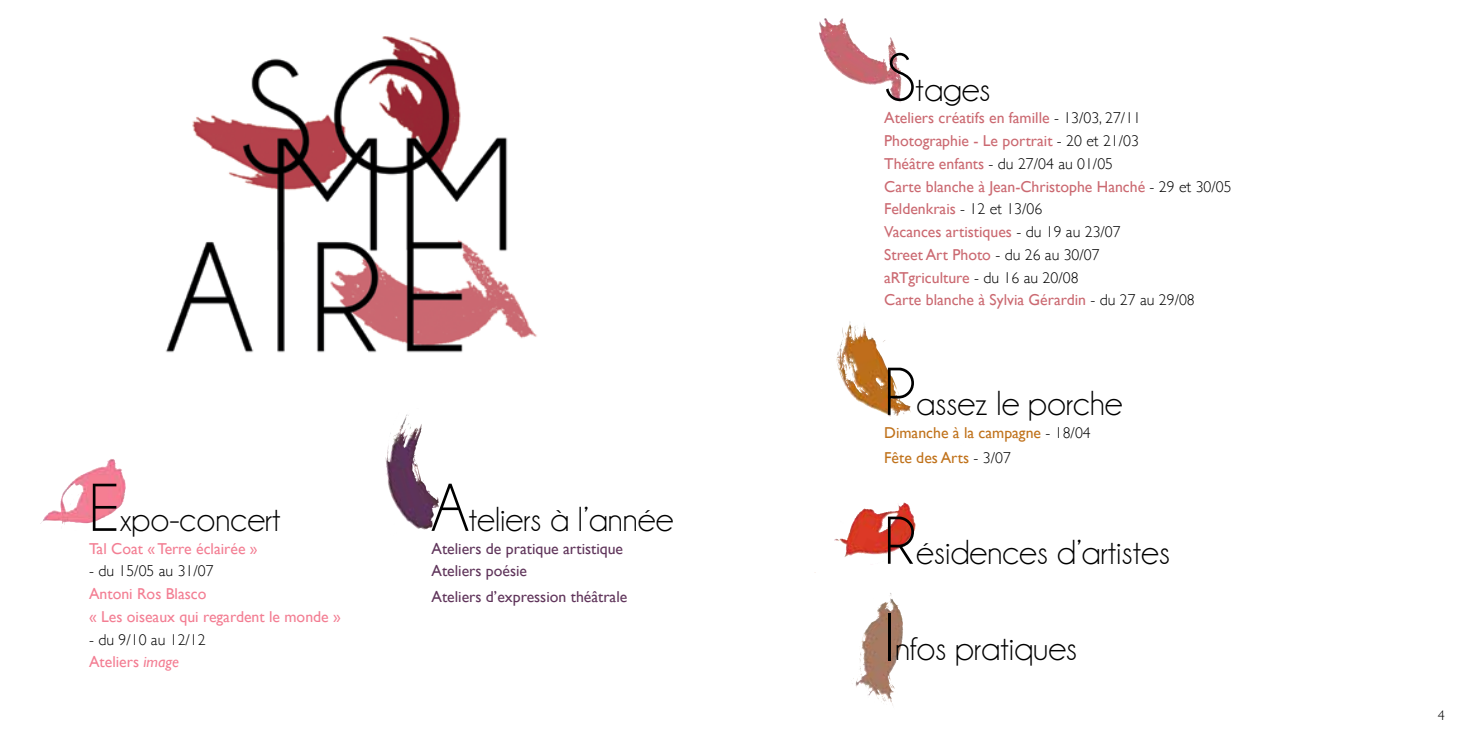
<style>
.page{position:relative;width:1469px;height:735px;background:#fff}
.page>*{position:absolute;margin:0;border:0;box-sizing:border-box;transform-origin:0 0}
.t1{font:35px "Champagne&Limousines";color:#000}
.t2{font:15.75px/22.8px "Gill Sans";color:#cb6971}
.t3{font:15.75px/22.8px "Gill Sans";color:#60355b}
.t4{font:15.75px/22.8px "Gill Sans";color:#f37e93}
.t5{font:300 15.75px/22.8px "Gill Sans";color:#000}
.t6{font:15.75px/25.2px "Gill Sans";color:#c0721b}
.t7{font:300 14px "Gill Sans";color:#000}
.s1{font-size:68.25px}
.s2{font-weight:400;color:#f37e93}
.s3{font-weight:400;font-style:italic;color:#f37e93}
.s4{font-weight:300;color:#000}
</style>
<div class="page">
<img style="left:819px;top:18px;width:56px;height:67px">
<img style="left:839px;top:502px;width:77px;height:55px">
<img style="left:814px;top:572px;width:79px;height:65px">
<img style="left:836px;top:326px;width:13px;height:60px">
<img style="left:40px;top:459px;width:72px;height:66px">
<img style="left:165px;top:36px;width:372px;height:317px">
<img style="left:385px;top:414px;width:34px;height:68px">
<h1 class="t1" style="left:89px;top:501px;width:193px"><span class="s1">E</span>xpo-concert</h1>
<p class="t4" style="left:89px;top:536px;width:170px">Tal Coat « Terre éclairée »</p>
<p class="t5" style="left:89px;top:559px;width:126px">- du 15/05 au 31/07</p>
<p class="t4" style="left:89px;top:582px;width:253px">Antoni Ros Blasco<br>« Les oiseaux qui regardent le monde »</p>
<p class="t5" style="left:89px;top:627px;width:118px">- du 9/10 au 12/12<br><span class="s2">Ateliers</span> <span class="s3">image</span></p>
<h1 class="t1" style="left:431px;top:501px;width:243px"><span class="s1">A</span>teliers à l’année</h1>
<p class="t3" style="left:431px;top:536px;width:193px">Ateliers de pratique artistique<br>Ateliers poésie</p>
<p class="t3" style="left:431px;top:584px;width:197px">Ateliers d’expression théâtrale</p>
<h1 class="t1" style="left:884px;top:71px;width:108px"><span class="s1">S</span>tages</h1>
<p class="t2" style="left:884px;top:106px;width:349px">Ateliers créatifs en famille <span class="s4">- 13/03, 27/11<br></span>Photographie - Le portrait <span class="s4">- 20 et 21/03<br></span>Théâtre enfants <span class="s4">- du 27/04 au 01/05<br></span>Carte blanche à Jean-Christophe Hanché <span class="s4">- 29 et 30/05<br></span>Feldenkrais <span class="s4">- 12 et 13/06<br></span>Vacances artistiques <span class="s4">- du 19 au 23/07<br></span>Street Art Photo <span class="s4">- du 26 au 30/07<br></span>aRTgriculture <span class="s4">- du 16 au 20/08<br></span>Carte blanche à Sylvia Gérardin <span class="s4">- du 27 au 29/08</span></p>
<h1 class="t1" style="left:884px;top:385px;width:240px"><span class="s1">P</span>assez le porche</h1>
<p class="t6" style="left:884px;top:419px;width:208px">Dimanche à la campagne <span class="s4">- 18/04<br></span>Fête des Arts <span class="s4">- 3/07</span></p>
<h1 class="t1" style="left:884px;top:534px;width:287px"><span class="s1">R</span>ésidences d’artistes</h1>
<h1 class="t1" style="left:884px;top:630px;width:194px"><span class="s1">I</span>nfos pratiques</h1>
<p class="t7" style="left:1437px;top:703px;width:8px">4</p>
</div>
